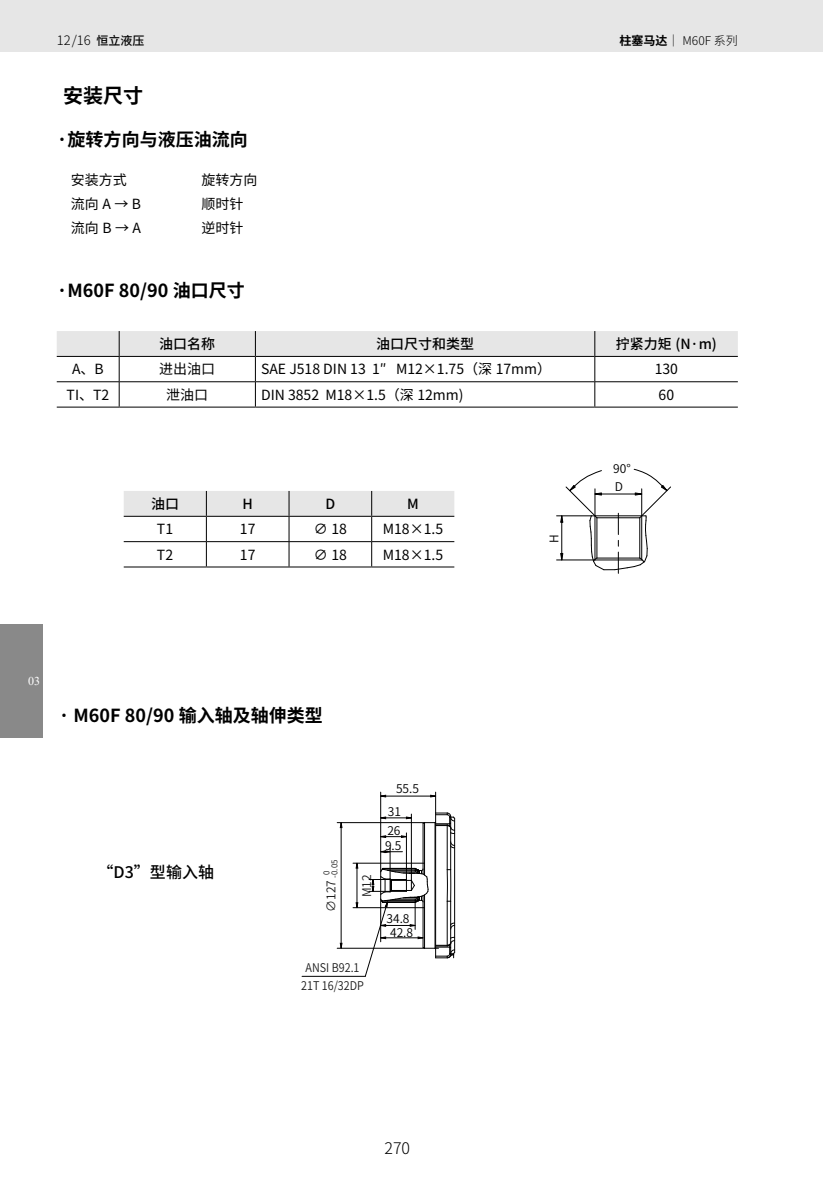
<style>
.page{position:relative;width:823px;height:1191px;background:#fff}
.page>*{position:absolute;margin:0;border:0;box-sizing:border-box;transform-origin:0 0}
.t1{font:700 20px "Noto Sans Hans";color:#000}
.t2{font:700 18px "Noto Sans Hans";color:#000}
.t3{font:500 16px "Noto Sans Hans";color:#000}
.t4{font:300 16px "Noto Sans Hans";color:#000}
.t5{font:14px "Noto Sans Hans";color:#000}
.t6{font:500 14px "Noto Sans Hans";color:#000}
.t7{font:300 13px "Noto Sans Hans";color:#000}
.t8{font:600 12px/13.6px "Noto Sans Hans";color:#000;text-align:center}
.t9{font:600 12px/18px "Noto Sans Hans";color:#1b1b1b;text-align:center;scale:.9 1}
.t10{font:300 12px "Noto Sans Hans";color:#000}
.t11{font:600 12px "Noto Sans Hans";color:#1b1b1b}
.t12{font:12px "Times New Roman";color:#fff}
.t13{font:600 8px/8px "Noto Sans Hans";color:#1b1b1b}
.s1{font-weight:500;font-size:12px}
.s2{font-weight:700}
</style>
<div class="page">
<div style="left:0;top:0;width:822px;height:51px;background:#e6e6e6"></div>
<hr style="left:822px;top:0;width:1px;height:51px;background:#e6e6e6">
<div style="left:0;top:624px;width:43px;height:113px;background:#898989"></div>
<svg style="left:57px;top:331px;width:680px;height:75px"></svg>
<hr style="left:57px;top:406px;width:62px;height:1px;background:#000">
<hr style="left:119px;top:406px;width:136px;height:1px;background:#000">
<hr style="left:255px;top:406px;width:339px;height:1px;background:#000">
<hr style="left:594px;top:406px;width:143px;height:1px;background:#000">
<svg style="left:124px;top:491px;width:330px;height:75px"></svg>
<hr style="left:124px;top:566px;width:82px;height:1px;background:#000">
<hr style="left:206px;top:566px;width:83px;height:1px;background:#000">
<hr style="left:289px;top:566px;width:82px;height:1px;background:#000">
<hr style="left:371px;top:566px;width:83px;height:1px;background:#000">
<svg style="left:339px;top:942px;width:4px;height:6px"></svg>
<svg style="left:381px;top:794px;width:5px;height:4px"></svg>
<hr style="left:422px;top:823px;width:1px;height:51px;background:#000">
<hr style="left:424px;top:822px;width:1px;height:53px;background:#000">
<hr style="left:434px;top:822px;width:1px;height:126px;background:#000">
<hr style="left:435px;top:813px;width:1px;height:144px;background:#000">
<hr style="left:446px;top:825px;width:1px;height:44px;background:#000">
<hr style="left:450px;top:816px;width:1px;height:53px;background:#000">
<hr style="left:340px;top:822px;width:1px;height:126px;background:#000">
<hr style="left:356px;top:863px;width:1px;height:44px;background:#000">
<hr style="left:380px;top:792px;width:1px;height:80px;background:#000">
<hr style="left:389px;top:847px;width:1px;height:32px;background:#000">
<hr style="left:406px;top:833px;width:1px;height:46px;background:#000">
<hr style="left:411px;top:814px;width:1px;height:66px;background:#000">
<hr style="left:302px;top:976px;width:63px;height:1px;background:#000">
<hr style="left:337px;top:948px;width:87px;height:1px;background:#000">
<hr style="left:353px;top:907px;width:71px;height:1px;background:#000">
<hr style="left:353px;top:863px;width:71px;height:1px;background:#000">
<svg style="left:380px;top:850px;width:22px;height:3px"></svg>
<svg style="left:380px;top:835px;width:27px;height:3px"></svg>
<hr style="left:380px;top:817px;width:31px;height:1px;background:#000">
<hr style="left:337px;top:822px;width:87px;height:1px;background:#000">
<hr style="left:380px;top:795px;width:55px;height:1px;background:#000">
<hr style="left:454px;top:818px;width:1px;height:134px;background:#000">
<svg style="left:450px;top:841px;width:4px;height:7px"></svg>
<svg style="left:422px;top:792px;width:32px;height:42px"></svg>
<svg style="left:364px;top:867px;width:90px;height:109px"></svg>
<hr style="left:556px;top:559px;width:38px;height:1px;background:#000">
<hr style="left:556px;top:515px;width:35px;height:1px;background:#000">
<svg style="left:559px;top:469px;width:111px;height:104px"></svg>
<p class="t7" style="left:57px;top:33px;width:89px">12/16 <span class="s1">恒立液压</span></p>
<p class="t10" style="left:619px;top:33px;width:120px"><span class="s2">柱塞马达</span>｜ M60F 系列</p>
<h1 class="t1" style="left:63px;top:84px;width:81px">安装尺寸</h1>
<p class="t2" style="left:57px;top:129px;width:192px">·旋转方向与液压油流向</p>
<p class="t5" style="left:71px;top:172px;width:57px">安装方式</p>
<p class="t5" style="left:201px;top:172px;width:58px">旋转方向</p>
<p class="t5" style="left:71px;top:196px;width:72px">流向A→B</p>
<p class="t5" style="left:201px;top:196px;width:43px">顺时针</p>
<p class="t5" style="left:71px;top:220px;width:72px">流向B→A</p>
<p class="t5" style="left:201px;top:220px;width:43px">逆时针</p>
<p class="t2" style="left:57px;top:280px;width:189px">·M60F 80/90 油口尺寸</p>
<p class="t6" style="left:159px;top:336px;width:57px">油口名称</p>
<p class="t6" style="left:376px;top:336px;width:99px">油口尺寸和类型</p>
<p class="t6" style="left:615px;top:336px;width:102px">拧紧力矩 (N·m)</p>
<p class="t5" style="left:72px;top:361px;width:33px">A、B</p>
<p class="t5" style="left:159px;top:361px;width:57px">进出油口</p>
<p class="t5" style="left:261px;top:361px;width:291px">SAE J518 DIN 13 1″ M12×1.75（深 17mm）</p>
<p class="t5" style="left:654px;top:361px;width:25px">130</p>
<p class="t5" style="left:67px;top:387px;width:44px">TI、T2</p>
<p class="t5" style="left:166px;top:387px;width:43px">泄油口</p>
<p class="t5" style="left:261px;top:387px;width:204px">DIN 3852 M18×1.5（深 12mm)</p>
<p class="t5" style="left:658px;top:387px;width:17px">60</p>
<p class="t6" style="left:151px;top:496px;width:29px">油口</p>
<p class="t6" style="left:242px;top:496px;width:12px">H</p>
<p class="t6" style="left:325px;top:496px;width:11px">D</p>
<p class="t6" style="left:407px;top:496px;width:13px">M</p>
<p class="t5" style="left:157px;top:521px;width:18px">T1</p>
<p class="t5" style="left:240px;top:521px;width:17px">17</p>
<p class="t5" style="left:313px;top:521px;width:35px">∅ 18</p>
<p class="t5" style="left:382px;top:521px;width:62px">M18×1.5</p>
<p class="t5" style="left:157px;top:546px;width:18px">T2</p>
<p class="t5" style="left:240px;top:546px;width:17px">17</p>
<p class="t5" style="left:313px;top:546px;width:35px">∅ 18</p>
<p class="t5" style="left:382px;top:546px;width:62px">M18×1.5</p>
<p class="t8" style="left:547px;top:543px;width:10px;rotate:-90deg">H</p>
<p class="t8" style="left:613px;top:459px;width:19px;line-height:18px;text-align:left">90°<br>D</p>
<p class="t12" style="left:28px;top:672px;width:13px">03</p>
<p class="t2" style="left:59px;top:705px;width:265px">· M60F 80/90 输入轴及轴伸类型</p>
<p class="t3" style="left:98px;top:863px;width:118px">“D3”型输入轴</p>
<p class="t13" style="left:322px;top:877px;width:20px;text-indent:3px;rotate:-90deg">0 -0.05</p>
<p class="t11" style="left:324px;top:912px;width:33px;rotate:-90deg">∅127</p>
<p class="t11" style="left:360px;top:897px;width:24px;rotate:-90deg">M12</p>
<p class="t9" style="left:301px;top:958px;width:71px">ANSI B92.1<br>21T 16/32DP</p>
<p class="t8" style="left:396px;top:782px;width:25px">55.5</p>
<p class="t8" style="left:387px;top:805px;width:15px">31</p>
<p class="t8" style="left:387px;top:824px;width:15px">26</p>
<p class="t8" style="left:385px;top:839px;width:18px">9.5</p>
<p class="t8" style="left:386px;top:912px;width:28px">34.8<br>42.8</p>
<p class="t4" style="left:384px;top:1139px;width:27px">270</p>
</div>
